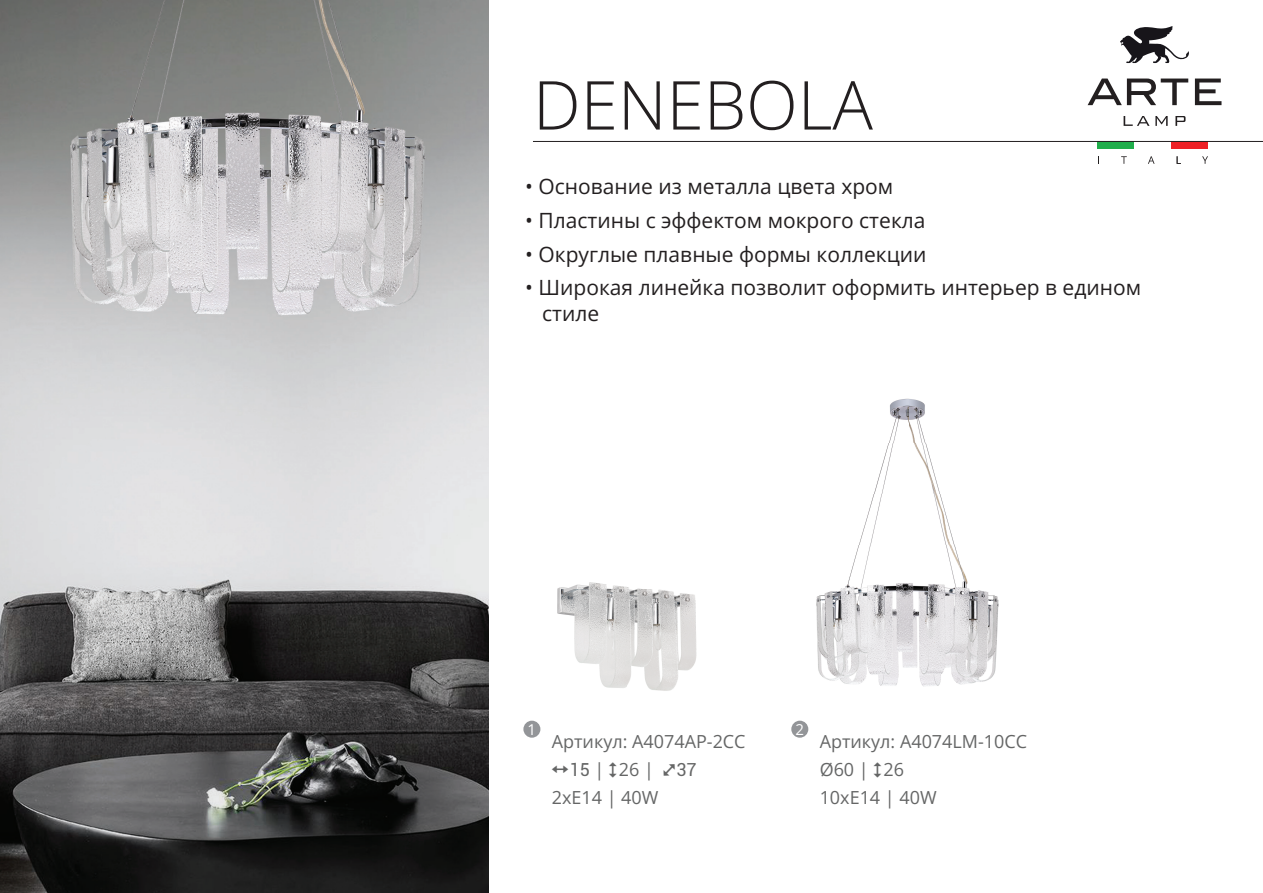
<style>
.page{position:relative;width:1263px;height:893px;background:#fff}
.page>*{position:absolute;margin:0;border:0;box-sizing:border-box;transform-origin:0 0}
.t1{font:300 67.5px "Open Sans";color:#231f20}
.t2{font:21px/25.2px "Open Sans";color:#231f20}
.t3{font:18px/27.9px "Open Sans";color:#656666}
.t4{font:15px "Open Sans";color:#fff}
</style>
<div class="page">
<div style="left:1097px;top:141px;width:37px;height:7px;background:#20ae4b"></div>
<div style="left:1171px;top:141px;width:36px;height:7px;background:#ee2026"></div>
<svg style="left:1121px;top:156px;width:6px;height:8px"></svg>
<svg style="left:1148px;top:156px;width:6px;height:8px"></svg>
<svg style="left:1202px;top:156px;width:6px;height:8px"></svg>
<hr style="left:533px;top:141px;width:730px;height:1px;background:#231f20">
<div style="left:523px;top:721px;width:17px;height:17px;background:#939598;border-radius:50%"></div>
<div style="left:791px;top:721px;width:17px;height:17px;background:#939598;border-radius:50%"></div>
<svg style="left:1087px;top:79px;width:101px;height:26px"></svg>
<svg style="left:1195px;top:79px;width:26px;height:26px"></svg>
<svg style="left:1120px;top:26px;width:69px;height:37px"></svg>
<svg style="left:1123px;top:116px;width:26px;height:10px"></svg>
<svg style="left:1155px;top:116px;width:13px;height:10px"></svg>
<svg style="left:1175px;top:116px;width:10px;height:10px"></svg>
<img style="left:557px;top:582px;width:140px;height:109px">
<img style="left:816px;top:398px;width:183px;height:289px">
<img style="left:0;top:0;width:489px;height:893px">
<h1 class="t1" style="left:533px;top:59px;width:341px">DENEBOLA</h1>
<p class="t2" style="left:525px;top:173px;width:370px">• Основание из металла цвета хром</p>
<p class="t2" style="left:525px;top:207px;width:402px">• Пластины с эффектом мокрого стекла</p>
<p class="t2" style="left:525px;top:241px;width:403px">• Округлые плавные формы коллекции</p>
<p class="t2" style="left:542px;top:275px;width:600px;text-indent:-17px">• Широкая линейка позволит оформить интерьер в едином стиле</p>
<p class="t4" style="left:527px;top:719px;width:10px">1</p>
<p class="t3" style="left:552px;top:727px;width:195px">Артикул: A4074AP-2CC</p>
<p class="t3" style="left:594px;top:755px;width:94px">| 26 | ✓</p>
<p class="t3" style="left:552px;top:783px;width:108px">2хE14 | 40W</p>
<p class="t4" style="left:795px;top:719px;width:10px">2</p>
<p class="t3" style="left:820px;top:727px;width:209px">Артикул: A4074LM-10CC<br>Ø60 | 26<br>10хE14 | 40W</p>
</div>
